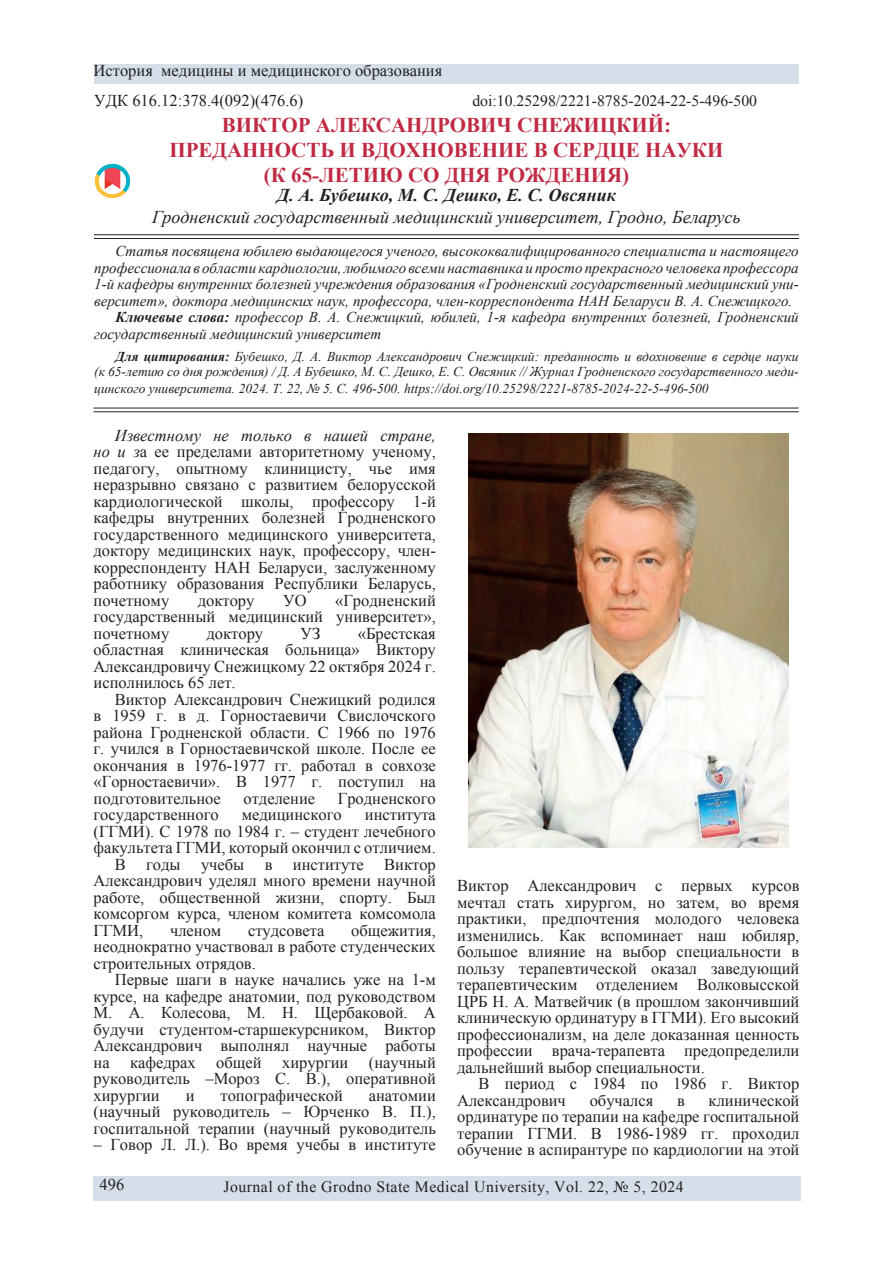
<style>
.page{position:relative;width:893px;height:1263px;background:#fff}
.page>*{position:absolute;margin:0;border:0;box-sizing:border-box;transform-origin:0 0}
.t1{font:700 21px/25.2px "Times New Roman";color:#c02a43;text-align:center}
.t2{font:italic 18px "Times New Roman";color:#231f20}
.t3{font:italic 700 18px "Times New Roman";color:#231f20}
.t4{font:16.5px/16.5px "Times New Roman";color:#231f20;text-align:justify}
.t5{font:15.75px "Times New Roman";letter-spacing:.03em;color:#231f20}
.t6{font:15.75px "Times New Roman";color:#231f20}
.t7{font:italic 15px "Times New Roman";color:#231f20}
.t8{font:italic 13.5px/15px "Times New Roman";color:#231f20;text-align:right}
.s1{font-weight:700}
.s2{font-style:italic}
</style>
<div class="page">
<div style="left:94px;top:1176px;width:707px;height:25px;background:#d5dee9"></div>
<div style="left:94px;top:65px;width:705px;height:19px;background:#d5dee9"></div>
<img style="left:468px;top:433px;width:320px;height:414px">
<hr style="left:94px;top:234px;width:705px;height:1px;background:#231f20">
<hr style="left:94px;top:238px;width:705px;height:1px;background:#231f20">
<hr style="left:94px;top:408px;width:705px;height:1px;background:#231f20">
<hr style="left:94px;top:411px;width:705px;height:1px;background:#231f20">
<img style="left:94px;top:163px;width:37px;height:36px">
<p class="t4" style="left:94px;top:62px;width:350px">История медицины и медицинского образования</p>
<p class="t4" style="left:94px;top:92px;width:211px">УДК 616.12:378.4(092)(476.6)</p>
<p class="t6" style="left:472px;top:90px;width:286px">doi:10.25298/2221-8785-2024-22-5-496-500</p>
<p class="t1" style="left:169px;top:111px;width:556px">ВИКТОР АЛЕКСАНДРОВИЧ СНЕЖИЦКИЙ:<br>ПРЕДАННОСТЬ И ВДОХНОВЕНИЕ В СЕРДЦЕ НАУКИ (К 65-ЛЕТИЮ СО ДНЯ РОЖДЕНИЯ)</p>
<p class="t3" style="left:277px;top:183px;width:340px">Д. А. Бубешко, М. С. Дешко, Е. С. Овсяник</p>
<p class="t2" style="left:152px;top:205px;width:590px">Гродненский государственный медицинский университет, Гродно, Беларусь</p>
<p class="t7" style="left:116px;top:241px;width:685px">Статья посвящена юбилею выдающегося ученого, высококвалифицированного специалиста и настоящего</p>
<p class="t7" style="left:94px;top:257px;width:706px">профессионала в области кардиологии, любимого всеми наставника и просто прекрасного человека профессора</p>
<p class="t7" style="left:94px;top:274px;width:706px">1-й кафедры внутренних болезней учреждения образования «Гродненский государственный медицинский уни-</p>
<p class="t7" style="left:94px;top:290px;width:699px">верситет», доктора медицинских наук, профессора, член-корреспондента НАН Беларуси В. А. Снежицкого.</p>
<p class="t7" style="left:116px;top:307px;width:685px"><span class="s1">Ключевые слова:</span> профессор В. А. Снежицкий, юбилей, 1-я кафедра внутренних болезней, Гродненский</p>
<p class="t7" style="left:94px;top:323px;width:289px">государственный медицинский университет</p>
<p class="t8" style="left:94px;top:349px;width:706px"><span class="s1">Для цитирования:</span> Бубешко, Д. А. Виктор Александрович Снежицкий: преданность и вдохновение в сердце науки<br>(к 65-летию со дня рождения) / Д. А Бубешко, М. С. Дешко, Е. С. Овсяник // Журнал Гродненского государственного меди-</p>
<p class="t8" style="left:94px;top:380px;width:616px">цинского университета. 2024. Т. 22, № 5. С. 496-500. https://doi.org/10.25298/2221-8785-2024-22-5-496-500</p>
<p class="t4" style="left:94px;top:427px;width:344px;text-indent:21px"><span class="s2">Известному не только в нашей стране, но и з</span>а ее пределами авторитетному ученому, педагогу, опытному клиницисту, чье имя неразрывно связано с развитием белорусской кардиологической школы, профессору 1-й кафедры внутренних болезней Гродненского государственного медицинского университета, доктору медицинских наук, профессору, член&shy;корреспонденту НАН Беларуси, заслуженному работнику образования Республики Беларусь, почетному</p>
<p class="t4" style="left:198px;top:592px;width:58px">доктору</p>
<p class="t4" style="left:283px;top:592px;width:25px">УО</p>
<p class="t4" style="left:94px;top:592px;width:344px;text-indent:242px">«Гродненский государственный медицинский университет», почетному</p>
<p class="t4" style="left:207px;top:625px;width:58px">доктору</p>
<p class="t4" style="left:300px;top:625px;width:21px">УЗ</p>
<p class="t4" style="left:94px;top:625px;width:344px;text-indent:264px">«Брестская областная клиническая больница» Виктору Александровичу Снежицкому 22 октября 2024 г. исполнилось 65 лет.</p>
<p class="t4" style="left:94px;top:691px;width:344px;text-indent:21px">Виктор Александрович Снежицкий родился в 1959 г. в д. Горностаевичи Свислочского района Гродненской области. С 1966 по 1976 г. учился в Горностаевичской школе. После ее окончания в 1976-1977 гг. работал в совхозе «Горностаевичи». В 1977 г. поступил на подготовительное</p>
<p class="t4" style="left:243px;top:790px;width:73px">отделение</p>
<p class="t4" style="left:338px;top:790px;width:100px">Гродненского</p>
<p class="t4" style="left:94px;top:806px;width:127px">государственного</p>
<p class="t4" style="left:242px;top:806px;width:102px">медицинского</p>
<p class="t4" style="left:365px;top:806px;width:73px">института</p>
<p class="t4" style="left:94px;top:823px;width:344px">(ГГМИ). С 1978 по 1984 г. – студент лечебного</p>
<p class="t4" style="left:94px;top:839px;width:344px">факультета ГГМИ, который окончил с отличием.</p>
<p class="t4" style="left:115px;top:856px;width:323px">В годы учебы в институте Виктор</p>
<p class="t4" style="left:94px;top:872px;width:344px">Александрович уделял много времени научной</p>
<p class="t4" style="left:94px;top:889px;width:344px">работе, общественной жизни, спорту. Был</p>
<p class="t4" style="left:94px;top:905px;width:344px">комсоргом курса, членом комитета комсомола</p>
<p class="t4" style="left:94px;top:922px;width:51px">ГГМИ,</p>
<p class="t4" style="left:170px;top:922px;width:53px">членом</p>
<p class="t4" style="left:248px;top:922px;width:78px">студсовета</p>
<p class="t4" style="left:94px;top:922px;width:344px;text-indent:258px">общежития, неоднократно участвовал в работе студенческих строительных отрядов.</p>
<p class="t4" style="left:94px;top:971px;width:344px;text-indent:21px">Первые шаги в науке начались уже на 1-м курсе, на кафедре анатомии, под руководством М. А. Колесова, М. Н. Щербаковой. А будучи студентом-старшекурсником, Виктор Александрович выполнял научные работы на кафедрах общей хирургии (научный руководитель –Мороз С. В.), оперативной хирургии</p>
<p class="t4" style="left:186px;top:1087px;width:10px">и</p>
<p class="t4" style="left:220px;top:1087px;width:124px">топографической</p>
<p class="t4" style="left:94px;top:1087px;width:344px;text-indent:275px">анатомии (научный руководитель – Юрченко В. П.), госпитальной терапии (научный руководитель</p>
<p class="t4" style="left:94px;top:1136px;width:344px">– Говор Л. Л.). Во время учебы в институте</p>
<p class="t4" style="left:457px;top:877px;width:344px">Виктор Александрович с первых курсов мечтал стать хирургом, но затем, во время практики, предпочтения молодого человека изменились. Как вспоминает наш юбиляр, большое влияние на выбор специальности в пользу терапевтической оказал заведующий терапевтическим отделением Волковысской ЦРБ Н. А. Матвейчик (в прошлом закончивший клиническую ординатуру в ГГМИ). Его высокий профессионализм, на деле доказанная ценность профессии врача-терапевта предопределили дальнейший выбор специальности.</p>
<p class="t4" style="left:457px;top:1075px;width:344px;text-indent:21px">В период с 1984 по 1986 г. Виктор<br>Александрович</p>
<p class="t4" style="left:590px;top:1092px;width:65px">обучался</p>
<p class="t4" style="left:677px;top:1092px;width:9px">в</p>
<p class="t4" style="left:457px;top:1092px;width:344px;text-indent:252px">клинической ординатуре по терапии на кафедре госпитальной терапии ГГМИ. В 1986-1989 гг. проходил обучение в аспирантуре по кардиологии на этой</p>
<p class="t4" style="left:100px;top:1176px;width:26px">496</p>
<p class="t5" style="left:224px;top:1176px;width:462px">Journal of the Grodno State Medical University, Vol. 22, № 5, 2024</p>
</div>
